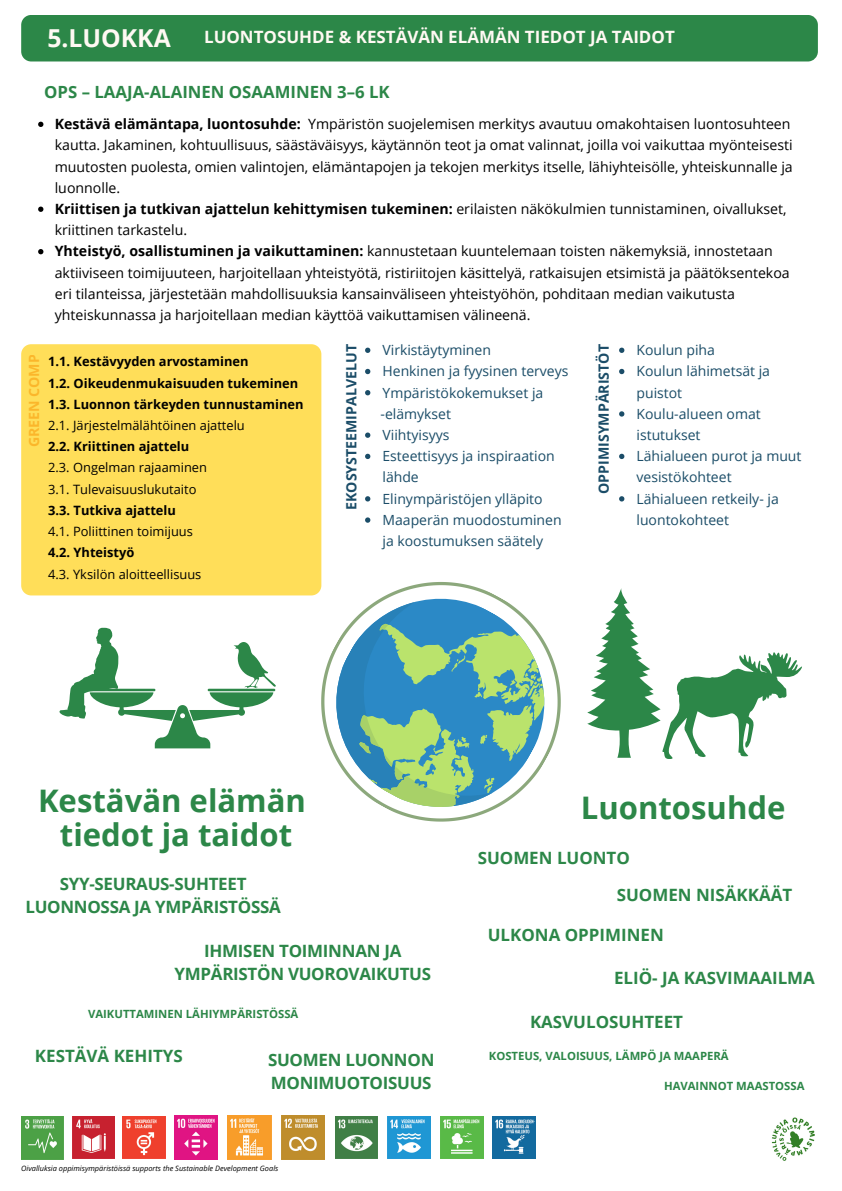
<style>
.page{position:relative;width:842px;height:1191px;background:#fff}
.page>*{position:absolute;margin:0;border:0;box-sizing:border-box;transform-origin:0 0}
.t1{font:700 31.1px/34.1px "Open Sans";color:#2c8748;text-align:center}
.t2{font:700 24.7px "Open Sans";color:#fff9f3}
.t3{font:700 17px/23.3px "Open Sans";letter-spacing:-.015em;color:#2c8748;text-align:center}
.t4{font:700 17px "Open Sans";color:#fff9f3}
.t5{font:700 16.8px "Open Sans";color:#2c8748}
.t6{font:14.1px/21.2px "Open Sans";color:#000}
.t7{font:700 14.1px "Open Sans";color:#1b4d68}
.t8{font:700 14.1px "Open Sans";color:#f99a0a}
.t9{font:14px/21.2px "Open Sans";color:#1b4d68}
.t10{font:700 12.9px/21.2px "Open Sans";color:#000}
.t11{font:700 11.3px "Open Sans";color:#2c8748}
.t12{font:italic 7.4px "Open Sans";color:#000}
.s1{font-weight:700}
.s2{font-weight:400}
</style>
<div class="page">
<div style="left:21px;top:344px;width:300px;height:251px;background:#ffde59"></div>
<div style="left:21px;top:15px;width:797px;height:46px;background:#2c8748"></div>
<svg style="left:278px;top:539px;width:283px;height:283px"></svg>
<img style="left:771px;top:1117px;width:44px;height:44px">
<img style="left:440px;top:1116px;width:43px;height:42px">
<img style="left:493px;top:1116px;width:43px;height:42px">
<img style="left:388px;top:1116px;width:42px;height:42px">
<img style="left:335px;top:1116px;width:43px;height:42px">
<img style="left:281px;top:1115px;width:44px;height:43px">
<img style="left:228px;top:1115px;width:43px;height:43px">
<img style="left:174px;top:1115px;width:44px;height:43px">
<img style="left:122px;top:1116px;width:43px;height:42px">
<img style="left:21px;top:1116px;width:43px;height:42px">
<img style="left:72px;top:1116px;width:42px;height:42px">
<svg style="left:59px;top:627px;width:217px;height:121px"></svg>
<svg style="left:587px;top:588px;width:215px;height:170px"></svg>
<svg style="left:619px;top:347px;width:5px;height:6px"></svg>
<svg style="left:619px;top:369px;width:5px;height:5px"></svg>
<svg style="left:619px;top:411px;width:5px;height:5px"></svg>
<svg style="left:619px;top:453px;width:5px;height:6px"></svg>
<svg style="left:619px;top:496px;width:5px;height:5px"></svg>
<svg style="left:38px;top:122px;width:5px;height:5px"></svg>
<svg style="left:38px;top:206px;width:5px;height:6px"></svg>
<svg style="left:38px;top:249px;width:5px;height:5px"></svg>
<svg style="left:365px;top:347px;width:5px;height:6px"></svg>
<svg style="left:365px;top:369px;width:5px;height:5px"></svg>
<svg style="left:365px;top:390px;width:5px;height:5px"></svg>
<svg style="left:365px;top:432px;width:5px;height:6px"></svg>
<svg style="left:365px;top:453px;width:5px;height:6px"></svg>
<svg style="left:365px;top:496px;width:5px;height:5px"></svg>
<svg style="left:365px;top:517px;width:5px;height:5px"></svg>
<h2 class="t2" style="left:47px;top:20px;width:125px">5.LUOKKA</h2>
<h3 class="t4" style="left:204px;top:25px;width:472px">LUONTOSUHDE &amp; KESTÄVÄN ELÄMÄN TIEDOT JA TAIDOT</h3>
<p class="t5" style="left:44px;top:80px;width:347px">OPS – LAAJA-ALAINEN OSAAMINEN 3–6 LK</p>
<p class="t8" style="left:24px;top:447px;width:94px;rotate:-90deg">GREEN COMP</p>
<h3 class="t6" style="left:55px;top:113px;width:739px"><span class="s1">Kestävä elämäntapa, luontosuhde:</span> Ympäristön suojelemisen merkitys avautuu omakohtaisen luontosuhteen kautta. Jakaminen, kohtuullisuus, säästäväisyys, käytännön teot ja omat valinnat, joilla voi vaikuttaa myönteisesti muutosten puolesta, omien valintojen, elämäntapojen ja tekojen merkitys itselle, lähiyhteisölle, yhteiskunnalle ja</h3>
<h3 class="t6" style="left:55px;top:177px;width:733px">luonnolle.<br><span class="s1">Kriittisen ja tutkivan ajattelun kehittymisen tukeminen:</span> erilaisten näkökulmien tunnistaminen, oivallukset, kriittinen tarkastelu.<br><span class="s1">Yhteistyö, osallistuminen ja vaikuttaminen:</span> kannustetaan kuuntelemaan toisten näkemyksiä, innostetaan</h3>
<h3 class="t6" style="left:55px;top:261px;width:736px">aktiiviseen toimijuuteen, harjoitellaan yhteistyötä, ristiriitojen käsittelyä, ratkaisujen etsimistä ja päätöksentekoa eri tilanteissa, järjestetään mahdollisuuksia kansainväliseen yhteistyöhön, pohditaan median vaikutusta yhteiskunnassa ja harjoitellaan median käyttöä vaikuttamisen välineenä.</h3>
<h6 class="t7" style="left:594px;top:494px;width:151px;rotate:-90deg">OPPIMISYMPÄRISTÖT</h6>
<h3 class="t9" style="left:382px;top:339px;width:110px">Virkistäytyminen</h3>
<h3 class="t9" style="left:382px;top:360px;width:187px">Henkinen ja fyysinen terveys</h3>
<h3 class="t9" style="left:382px;top:381px;width:162px">Ympäristökokemukset ja</h3>
<h6 class="t9" style="left:380px;top:402px;width:72px">-elämykset</h6>
<h6 class="t9" style="left:382px;top:424px;width:68px">Viihtyisyys</h6>
<p class="t9" style="left:382px;top:445px;width:174px">Esteettisyys ja inspiraation lähde</p>
<p class="t9" style="left:382px;top:487px;width:162px">Elinympäristöjen ylläpito</p>
<p class="t9" style="left:382px;top:509px;width:181px">Maaperän muodostuminen ja koostumuksen säätely</p>
<p class="t9" style="left:636px;top:339px;width:80px">Koulun piha</p>
<p class="t9" style="left:636px;top:360px;width:135px">Koulun lähimetsät ja puistot</p>
<p class="t9" style="left:636px;top:402px;width:126px">Koulu-alueen omat istutukset</p>
<p class="t9" style="left:636px;top:445px;width:166px">Lähialueen purot ja muut vesistökohteet</p>
<p class="t9" style="left:636px;top:487px;width:144px">Lähialueen retkeily- ja luontokohteet</p>
<p class="t7" style="left:341px;top:510px;width:167px;rotate:-90deg">EKOSYSTEEMIPALVELUT</p>
<h4 class="t10" style="left:48px;top:350px;width:257px">1.1. Kestävyyden arvostaminen<br>1.2. Oikeudenmukaisuuden tukeminen<br>1.3. Luonnon tärkeyden tunnustaminen<br><span class="s2">2.1. Järjestelmälähtöinen ajattelu<br></span>2.2. Kriittinen ajattelu<br><span class="s2">2.3. Ongelman rajaaminen<br>3.1. Tulevaisuuslukutaito<br></span>3.3. Tutkiva ajattelu<br><span class="s2">4.1. Poliittinen toimijuus<br></span>4.2. Yhteistyö<br><span class="s2">4.3. Yksilön aloitteellisuus</span></h4>
<p class="t1" style="left:38px;top:782px;width:269px">Kestävän elämän tiedot ja taidot</p>
<h4 class="t1" style="left:581px;top:789px;width:206px">Luontosuhde</h4>
<p class="t3" style="left:478px;top:845px;width:154px">SUOMEN LUONTO</p>
<h4 class="t3" style="left:25px;top:871px;width:257px">SYY-SEURAUS-SUHTEET<br>LUONNOSSA JA YMPÄRISTÖSSÄ</h4>
<p class="t3" style="left:617px;top:882px;width:177px">SUOMEN NISÄKKÄÄT</p>
<p class="t3" style="left:175px;top:938px;width:258px">IHMISEN TOIMINNAN JA<br>YMPÄRISTÖN VUOROVAIKUTUS</p>
<h1 class="t11" style="left:88px;top:1006px;width:212px">VAIKUTTAMINEN LÄHIYMPÄRISTÖSSÄ</h1>
<h1 class="t3" style="left:35px;top:1043px;width:149px">KESTÄVÄ KEHITYS</h1>
<h3 class="t3" style="left:268px;top:1047px;width:168px;text-align:left">SUOMEN LUONNON<br>MONIMUOTOISUUS</h3>
<h5 class="t12" style="left:21px;top:1162px;width:259px">Oivalluksia oppimisympäristöissä supports the Sustainable Development Goals</h5>
<p class="t3" style="left:488px;top:922px;width:178px">ULKONA OPPIMINEN</p>
<p class="t3" style="left:614px;top:966px;width:202px">ELIÖ- JA KASVIMAAILMA</p>
<p class="t3" style="left:530px;top:1010px;width:154px">KASVULOSUHTEET</p>
<h3 class="t11" style="left:489px;top:1047px;width:241px">KOSTEUS, VALOISUUS, LÄMPÖ JA MAAPERÄ</h3>
<h3 class="t11" style="left:664px;top:1077px;width:142px">HAVAINNOT MAASTOSSA</h3>
</div>
